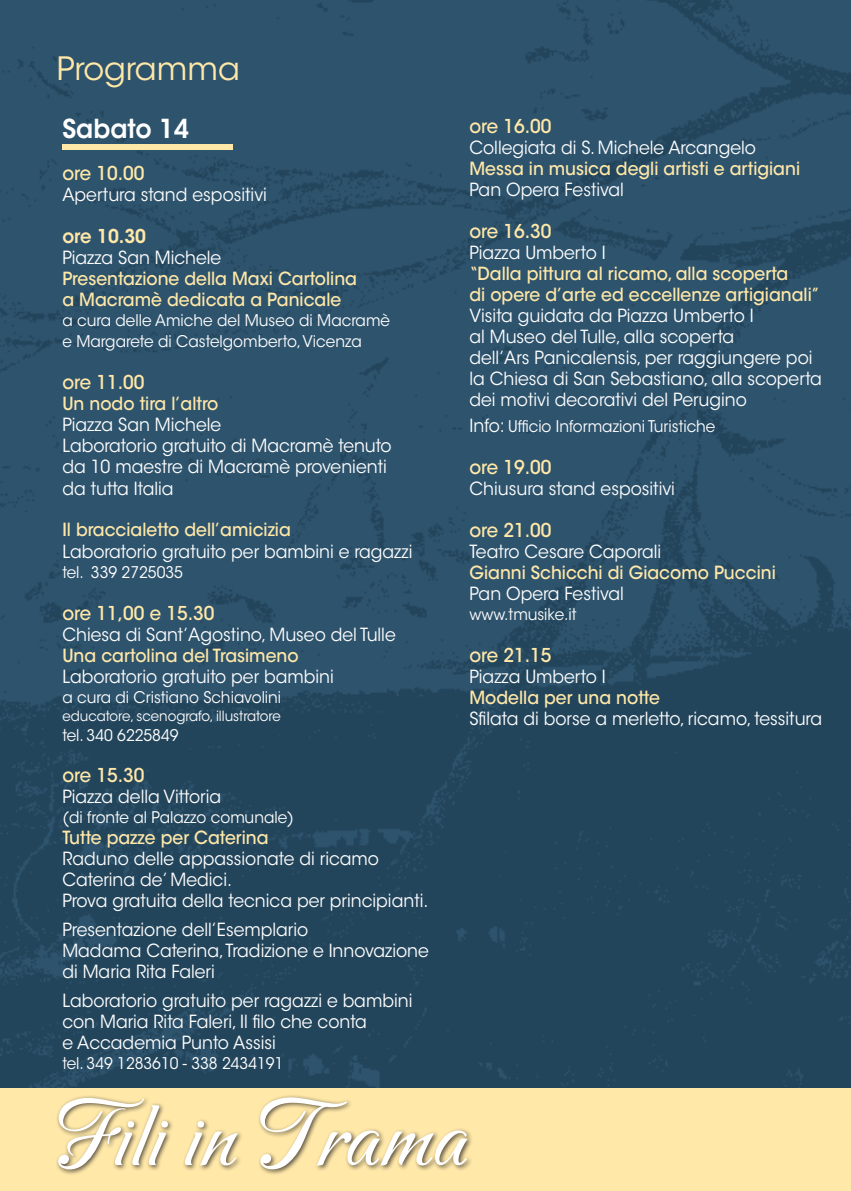
<style>
.page{position:relative;width:851px;height:1191px;background:#fff}
.page>*{position:absolute;margin:0;border:0;box-sizing:border-box;transform-origin:0 0}
.t1{font:32px "ITC Avant Garde Std";color:#ffe8a8}
.t2{font:600 26px "ITC Avant Garde Std";color:#fff;scale:.95 1}
.t3{font:500 19px "ITC Avant Garde Std";color:#ffe8a8;scale:.95 1}
.t4{font:600 19px "ITC Avant Garde Std";color:#ffe8a8;scale:.95 1}
.t5{font:18px/21px "ITC Avant Garde Std";color:#fff;scale:.95 1}
.t6{font:500 18px/21px "ITC Avant Garde Std";color:#ffe8a8;scale:.95 1}
.t7{font:16px/21px "ITC Avant Garde Std";color:#fff;scale:.95 1}
.t8{font:14px "ITC Avant Garde Std";color:#fff;scale:.95 1}
.s1{font-size:18px}
</style>
<div class="page">
<img style="left:0;top:0;width:850px;height:1089px">
<div style="left:0;top:1089px;width:850px;height:102px;background:#ffe8a8"></div>
<div style="left:55px;top:1094px;width:418px;height:81px;background:#241f1f;opacity:.75"></div>
<svg style="left:58px;top:1097px;width:410px;height:72px"></svg>
<div style="left:62px;top:145px;width:170px;height:5px;background:#ffe8a8"></div>
<h1 class="t1" style="left:57px;top:49px;width:185px">Programma</h1>
<h2 class="t2" style="left:62px;top:112px;width:135px">Sabato 14</h2>
<p class="t3" style="left:62px;top:162px;width:88px">ore 10.00</p>
<p class="t5" style="left:62px;top:185px;width:217px">Apertura stand espositivi</p>
<p class="t4" style="left:62px;top:224px;width:90px">ore 10.30</p>
<p class="t5" style="left:62px;top:248px;width:169px">Piazza San Michele</p>
<p class="t6" style="left:62px;top:268px;width:312px">Presentazione della Maxi Cartolina a Macramè dedicata a Panicale</p>
<p class="t7" style="left:62px;top:310px;width:346px">a cura delle Amiche del Museo di Macramè e Margarete di Castelgomberto, Vicenza</p>
<p class="t3" style="left:62px;top:371px;width:88px">ore 11.00</p>
<p class="t6" style="left:62px;top:393px;width:166px">Un nodo tira l’altro</p>
<p class="t5" style="left:62px;top:415px;width:348px">Piazza San Michele<br>Laboratorio gratuito di Macramè tenuto da 10 maestre di Macramè provenienti da tutta Italia</p>
<p class="t6" style="left:62px;top:519px;width:242px">Il braccialetto dell’amicizia</p>
<p class="t5" style="left:62px;top:541px;width:370px">Laboratorio gratuito per bambini e ragazzi</p>
<p class="t7" style="left:62px;top:561px;width:128px">tel. 339 2725035</p>
<p class="t3" style="left:62px;top:601px;width:162px">ore 11,00 e 15.30</p>
<p class="t5" style="left:62px;top:624px;width:352px">Chiesa di Sant’Agostino, Museo del Tulle</p>
<p class="t6" style="left:62px;top:644px;width:250px">Una cartolina del Trasimeno</p>
<p class="t5" style="left:62px;top:666px;width:287px">Laboratorio gratuito per bambini</p>
<p class="t7" style="left:62px;top:686px;width:232px">a cura di Cristiano Schiavolini</p>
<p class="t8" style="left:62px;top:707px;width:231px">educatore, scenografo, illustratore</p>
<p class="t7" style="left:62px;top:724px;width:124px">tel. 340 6225849</p>
<p class="t3" style="left:62px;top:763px;width:88px">ore 15.30</p>
<p class="t5" style="left:62px;top:786px;width:169px">Piazza della Vittoria</p>
<p class="t7" style="left:62px;top:806px;width:245px">(di fronte al Palazzo comunale)</p>
<p class="t6" style="left:62px;top:826px;width:218px">Tutte pazze per Caterina</p>
<p class="t5" style="left:62px;top:848px;width:386px">Raduno delle appassionate di ricamo<br>Caterina de’ Medici.<br>Prova gratuita della tecnica per principianti.</p>
<p class="t5" style="left:62px;top:919px;width:387px">Presentazione dell’Esemplario<br>Madama Caterina, Tradizione e Innovazione di Maria Rita Faleri</p>
<p class="t5" style="left:62px;top:990px;width:370px">Laboratorio gratuito per ragazzi e bambini con Maria Rita Faleri, Il filo che conta<br>e Accademia Punto Assisi</p>
<p class="t7" style="left:62px;top:1052px;width:234px">tel. 349 1283610 - 338 2434191</p>
<p class="t3" style="left:469px;top:114px;width:88px">ore 16.00</p>
<p class="t5" style="left:469px;top:137px;width:303px">Collegiata di S. Michele Arcangelo</p>
<p class="t6" style="left:469px;top:158px;width:349px">Messa in musica degli artisti e artigiani</p>
<p class="t5" style="left:469px;top:179px;width:164px">Pan Opera Festival</p>
<p class="t3" style="left:469px;top:219px;width:88px">ore 16.30</p>
<p class="t5" style="left:469px;top:242px;width:145px">Piazza Umberto I</p>
<p class="t6" style="left:469px;top:263px;width:370px">“Dalla pittura al ricamo, alla scoperta<br>di opere d’arte ed eccellenze artigianali”</p>
<p class="t5" style="left:469px;top:305px;width:372px">Visita guidata da Piazza Umberto I<br>al Museo del Tulle, alla scoperta<br>dell’Ars Panicalensis, per raggiungere poi la Chiesa di San Sebastiano, alla scoperta dei motivi decorativi del Perugino</p>
<p class="t7" style="left:469px;top:416px;width:260px"><span class="s1">Info:</span> Ufficio Informazioni Turistiche</p>
<p class="t3" style="left:469px;top:455px;width:88px">ore 19.00</p>
<p class="t5" style="left:469px;top:478px;width:218px">Chiusura stand espositivi</p>
<p class="t3" style="left:469px;top:518px;width:88px">ore 21.00</p>
<p class="t5" style="left:469px;top:541px;width:203px">Teatro Cesare Caporali</p>
<p class="t6" style="left:469px;top:562px;width:324px">Gianni Schicchi di Giacomo Puccini</p>
<p class="t5" style="left:469px;top:583px;width:164px">Pan Opera Festival</p>
<p class="t7" style="left:469px;top:604px;width:114px">www.tmusike.it</p>
<p class="t3" style="left:469px;top:643px;width:88px">ore 21.15</p>
<p class="t5" style="left:469px;top:666px;width:145px">Piazza Umberto I</p>
<p class="t6" style="left:469px;top:687px;width:202px">Modella per una notte</p>
<p class="t5" style="left:469px;top:708px;width:372px">Sfilata di borse a merletto, ricamo, tessitura</p>
</div>
